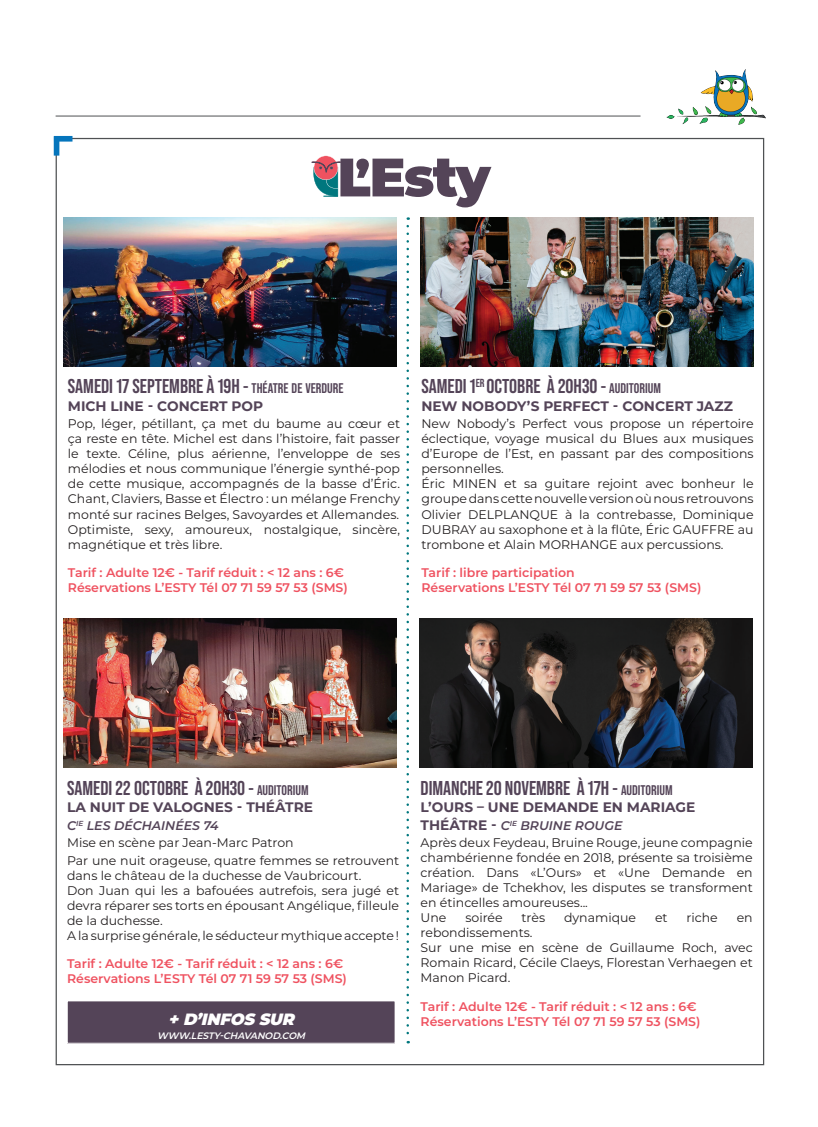
<style>
.page{position:relative;width:818px;height:1127px;background:#fff}
.page>*{position:absolute;margin:0;border:0;box-sizing:border-box;transform-origin:0 0}
.t1{font:700 20px "Bebas Neue Pro";color:#544458}
.t2{font:italic 900 16.38px "Montserrat";color:#fff}
.t3{font:700 13.75px "Montserrat";color:#544458}
.t4{font:12.5px/15px "Montserrat";color:#231f20}
.t5{font:600 12.5px/15px "Montserrat";color:#ef5260}
.t6{font:italic 600 9.38px "Montserrat";color:#fff}
.s1{font-size:14px}
.s2{font-weight:600;font-style:italic;color:#544458}
.s3{font-weight:700;font-size:13.75px;color:#544458}
</style>
<div class="page">
<hr style="left:56px;top:116px;width:584px;height:1px;background:#4f5153">
<div style="left:54px;top:136px;width:5px;height:19px;background:#0575bc"></div>
<div style="left:54px;top:136px;width:18px;height:5px;background:#0575bc"></div>
<img style="left:667px;top:69px;width:98px;height:55px">
<img style="left:64px;top:217px;width:333px;height:149px">
<img style="left:63px;top:618px;width:333px;height:149px">
<img style="left:420px;top:217px;width:333px;height:149px">
<img style="left:419px;top:618px;width:334px;height:149px">
<svg style="left:311px;top:155px;width:180px;height:52px"></svg>
<svg style="left:406px;top:226px;width:3px;height:817px"></svg>
<div style="left:67px;top:1000px;width:328px;height:42px;background:#544458"></div>
<div style="left:67px;top:1000px;width:328px;height:43px;border:1px solid #fff"></div>
<h1 class="t1" style="left:68px;top:375px;width:277px">SAMEDI 17 SEPTEMBRE À 19H - <span class="s1">THÉATRE DE VERDURE</span></h1>
<p class="t3" style="left:68px;top:396px;width:197px">MICH LINE - CONCERT POP</p>
<p class="t4" style="left:68px;top:416px;width:334px;text-align:justify">Pop, léger, pétillant, ça met du baume au cœur et ça reste en tête. Michel est dans l’histoire, fait passer le texte. Céline, plus aérienne, l’enveloppe de ses mélodies et nous communique l’énergie synthé-pop de cette musique, accompagnés de la basse d’Éric.<br>Chant, Claviers, Basse et Électro : un mélange Frenchy monté sur racines Belges, Savoyardes et Allemandes.<br>Optimiste, sexy, amoureux, nostalgique, sincère, magnétique et très libre.</p>
<p class="t5" style="left:68px;top:564px;width:281px">Tarif : Adulte 12€ - Tarif réduit : &lt; 12 ans : 6€<br>Réservations L’ESTY Tél 07 71 59 57 53 (SMS)</p>
<h1 class="t1" style="left:421px;top:375px;width:241px">SAMEDI 1<sup>ER</sup> OCTOBRE À 20H30 - <span class="s1">AUDITORIUM</span></h1>
<p class="t3" style="left:421px;top:396px;width:313px">NEW NOBODY’S PERFECT - CONCERT JAZZ</p>
<p class="t4" style="left:421px;top:416px;width:334px">New Nobody’s Perfect vous propose un répertoire éclectique, voyage musical du Blues aux musiques d’Europe de l’Est, en passant par des compositions personnelles.<br>Éric MINEN et sa guitare rejoint avec bonheur le groupe dans cette nouvelle version où nous retrouvons Olivier DELPLANQUE à la contrebasse, Dominique DUBRAY au saxophone et à la flûte, Éric GAUFFRE au trombone et Alain MORHANGE aux percussions.</p>
<p class="t5" style="left:421px;top:564px;width:281px">Tarif : libre participation<br>Réservations L’ESTY Tél 07 71 59 57 53 (SMS)</p>
<h1 class="t1" style="left:67px;top:776px;width:243px">SAMEDI 22 OCTOBRE À 20H30 - <span class="s1">AUDITORIUM</span></h1>
<p class="t3" style="left:67px;top:797px;width:247px">LA NUIT DE VALOGNES - THÉÂTRE</p>
<p class="t4" style="left:67px;top:816px;width:334px;line-height:17.5px"><span class="s2">C</span><sup>IE</sup> <span class="s2">LES DÉCHAINÉES 74<br></span>Mise en scène par Jean-Marc Patron<br>Par une nuit orageuse, quatre femmes se retrouvent</p>
<p class="t4" style="left:67px;top:867px;width:334px">dans le château de la duchesse de Vaubricourt.<br>Don Juan qui les a bafouées autrefois, sera jugé et devra réparer ses torts en épousant Angélique, filleule de la duchesse.<br>A la surprise générale, le séducteur mythique accepte !</p>
<p class="t5" style="left:67px;top:955px;width:281px">Tarif : Adulte 12€ - Tarif réduit : &lt; 12 ans : 6€<br>Réservations L’ESTY Tél 07 71 59 57 53 (SMS)</p>
<h1 class="t1" style="left:421px;top:776px;width:254px">DIMANCHE 20 NOVEMBRE À 17H - <span class="s1">AUDITORIUM</span></h1>
<p class="t3" style="left:421px;top:797px;width:276px">L’OURS – UNE DEMANDE EN MARIAGE</p>
<p class="t4" style="left:421px;top:816px;width:334px;line-height:17.5px"><span class="s3">THÉÂTRE -</span> <span class="s2">C</span><sup>IE</sup> <span class="s2">BRUINE ROUGE<br></span>Après deux Feydeau, Bruine Rouge, jeune compagnie</p>
<p class="t4" style="left:421px;top:849px;width:334px">chambérienne fondée en 2018, présente sa troisième création. Dans «L’Ours» et «Une Demande en Mariage» de Tchekhov, les disputes se transforment en étincelles amoureuses...<br>Une</p>
<p class="t4" style="left:465px;top:909px;width:39px">soirée</p>
<p class="t4" style="left:521px;top:909px;width:25px">très</p>
<p class="t4" style="left:564px;top:909px;width:74px">dynamique</p>
<p class="t4" style="left:655px;top:909px;width:14px">et</p>
<p class="t4" style="left:686px;top:909px;width:33px">riche</p>
<p class="t4" style="left:737px;top:909px;width:18px">en</p>
<p class="t4" style="left:421px;top:924px;width:334px">rebondissements.<br>Sur une mise en scène de Guillaume Roch, avec<br>Romain Ricard, Cécile Claeys, Florestan Verhaegen et<br>Manon Picard.</p>
<p class="t5" style="left:421px;top:998px;width:278px">Tarif : Adulte 12€ - Tarif réduit : &lt; 12 ans : 6€</p>
<h2 class="t2" style="left:168px;top:1006px;width:132px">+ D’INFOS SUR</h2>
<p class="t5" style="left:421px;top:1013px;width:281px">Réservations L’ESTY Tél 07 71 59 57 53 (SMS)</p>
<p class="t6" style="left:157px;top:1028px;width:152px">WWW.LESTY-CHAVANOD.COM</p>
</div>
